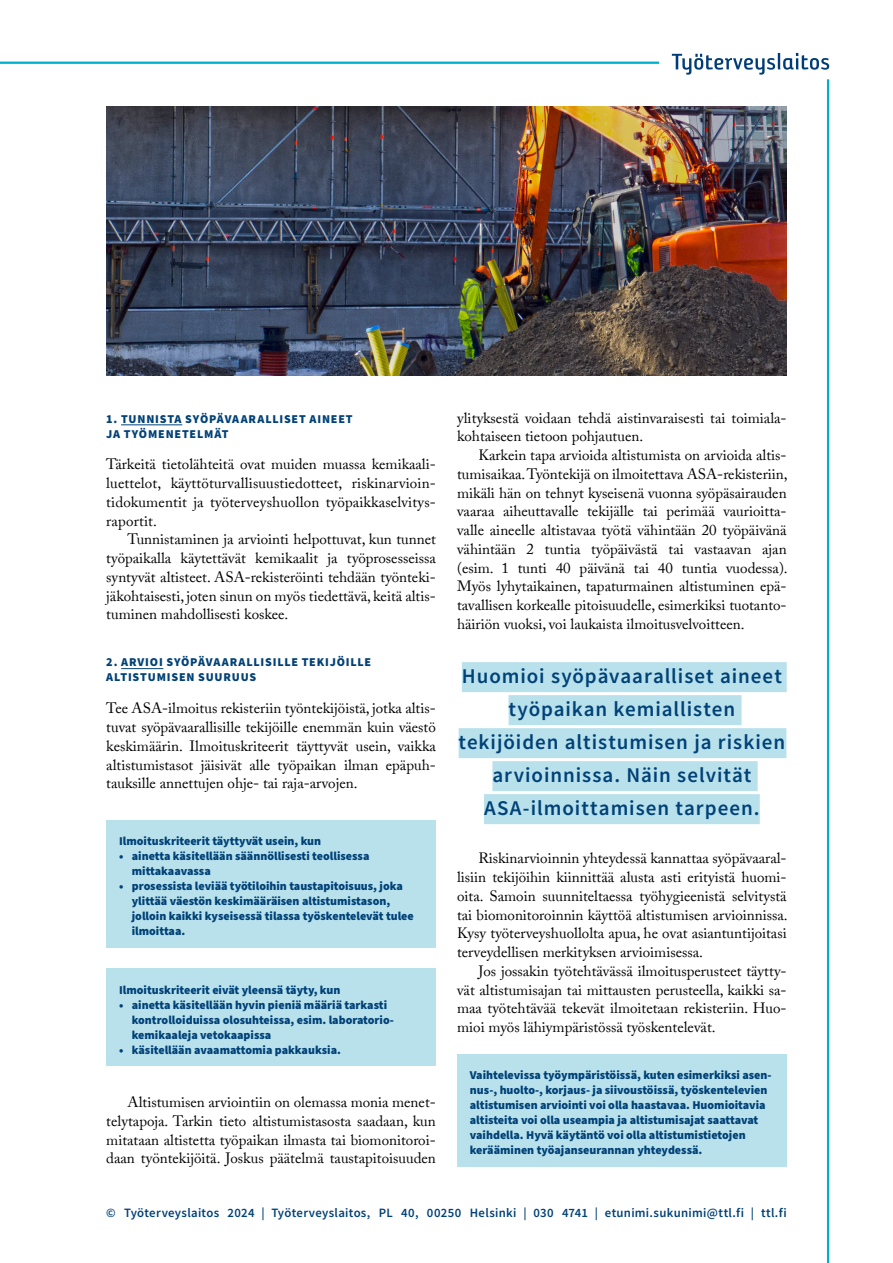
<style>
.page{position:relative;width:893px;height:1263px;background:#fff}
.page>*{position:absolute;margin:0;border:0;box-sizing:border-box;transform-origin:0 0}
.t1{font:600 21px/33px "Source Sans Pro";letter-spacing:.045em;color:#004177;text-align:center}
.t2{font:15px/18.8px "Adobe Caslon Pro";color:#000;text-align:justify}
.t3{font:600 12.75px "Source Sans Pro";letter-spacing:.025em;color:#004177}
.t4{font:900 12px/15px "Source Sans Pro";color:#004177}
.t5{font:900 12px/15px "Source Sans Pro";letter-spacing:.07em;color:#004177}
</style>
<div class="page">
<svg style="left:672px;top:53px;width:157px;height:22px"></svg>
<hr style="left:0;top:62px;width:659px;height:2px;background:#00afcb">
<hr style="left:827px;top:79px;width:2px;height:1184px;background:#00afcb">
<img style="left:106px;top:106px;width:681px;height:270px">
<hr style="left:121px;top:424px;width:61px;height:1px;background:#004177">
<hr style="left:121px;top:668px;width:42px;height:1px;background:#004177">
<div style="left:462px;top:662px;width:325px;height:30px;background:#b8e1ec"></div>
<div style="left:508px;top:695px;width:234px;height:30px;background:#b8e1ec"></div>
<div style="left:459px;top:728px;width:327px;height:30px;background:#b8e1ec"></div>
<div style="left:492px;top:761px;width:266px;height:30px;background:#b8e1ec"></div>
<div style="left:484px;top:794px;width:276px;height:30px;background:#b8e1ec"></div>
<div style="left:106px;top:820px;width:330px;height:128px;background:#b8e1ec"></div>
<div style="left:106px;top:968px;width:330px;height:98px;background:#b8e1ec"></div>
<div style="left:457px;top:1053px;width:330px;height:113px;background:#b8e1ec"></div>
<p class="t5" style="left:106px;top:411px;width:248px">1. TUNNISTA SYÖPÄVAARALLISET AINEET<br>JA TYÖMENETELMÄT</p>
<p class="t2" style="left:106px;top:455px;width:331px">Tärkeitä tietolähteitä ovat muiden muassa kemikaali&shy;luettelot, käyttöturvallisuustiedotteet, riskinarvioin&shy;tidokumentit ja työterveyshuollon työpaikkaselvitys&shy;raportit.</p>
<p class="t2" style="left:106px;top:530px;width:331px;text-indent:21px">Tunnistaminen ja arviointi helpottuvat, kun tunnet työpaikalla käytettävät kemikaalit ja työprosesseissa syntyvät altisteet. ASA-rekisteröinti tehdään työnteki&shy;jäkohtaisesti, joten sinun on myös tiedettävä, keitä altis&shy;tuminen mahdollisesti koskee.</p>
<p class="t5" style="left:106px;top:655px;width:266px">2. ARVIOI SYÖPÄVAARALLISILLE TEKIJÖILLE<br>ALTISTUMISEN SUURUUS</p>
<p class="t2" style="left:106px;top:699px;width:331px">Tee ASA-ilmoitus rekisteriin työntekijöistä, jotka altis&shy;tuvat syöpävaarallisille tekijöille enemmän kuin väestö keskimäärin. Ilmoituskriteerit täyttyvät usein, vaikka altistumistasot jäisivät alle työpaikan ilman epäpuh&shy;tauksille annettujen ohje- tai raja-arvojen.</p>
<p class="t4" style="left:119px;top:834px;width:204px">Ilmoituskriteerit täyttyvät usein, kun</p>
<p class="t4" style="left:132px;top:849px;width:239px;text-indent:-13px">• ainetta käsitellään säännöllisesti teollisessa mittakaavassa</p>
<p class="t4" style="left:132px;top:879px;width:284px;text-indent:-13px">• prosessista leviää työtiloihin taustapitoisuus, joka ylittää väestön keskimääräisen altistumistason, jolloin kaikki kyseisessä tilassa työskentelevät tulee ilmoittaa.</p>
<p class="t4" style="left:119px;top:982px;width:223px">Ilmoituskriteerit eivät yleensä täyty, kun</p>
<p class="t4" style="left:132px;top:997px;width:263px;text-indent:-13px">• ainetta käsitellään hyvin pieniä määriä tarkasti kontrolloiduissa olosuhteissa, esim. laboratorio&shy;kemikaaleja vetokaapissa</p>
<p class="t4" style="left:119px;top:1042px;width:223px">• käsitellään avaamattomia pakkauksia.</p>
<p class="t2" style="left:106px;top:1092px;width:331px;text-indent:21px">Altistumisen arviointiin on olemassa monia menet&shy;telytapoja. Tarkin tieto altistumistasosta saadaan, kun mitataan altistetta työpaikan ilmasta tai biomonitoroi&shy;daan työntekijöitä. Joskus päätelmä taustapitoisuuden</p>
<p class="t2" style="left:457px;top:408px;width:331px">ylityksestä voidaan tehdä aistinvaraisesti tai toimiala&shy;kohtaiseen tietoon pohjautuen.</p>
<p class="t2" style="left:457px;top:445px;width:332px;text-indent:21px">Karkein tapa arvioida altistumista on arvioida altis&shy;tumisaikaa. Työntekijä on ilmoitettava ASA-rekisteriin, mikäli hän on tehnyt kyseisenä vuonna syöpäsairauden vaaraa aiheuttavalle tekijälle tai perimää vaurioitta&shy;valle aineelle altistavaa työtä vähintään 20 työpäivänä vähintään 2 tuntia työpäivästä tai vastaavan ajan (esim. 1 tunti 40 päivänä tai 40 tuntia vuodessa).<br>Myös lyhytaikainen, tapaturmainen altistuminen epä&shy;tavallisen korkealle pitoisuudelle, esimerkiksi tuotanto&shy;häiriön vuoksi, voi laukaista ilmoitusvelvoitteen.</p>
<h1 class="t1" style="left:459px;top:659px;width:328px">Huomioi syöpävaaralliset aineet työpaikan kemiallisten tekijöiden altistumisen ja riskien arvioinnissa. Näin selvität<br>ASA-ilmoittamisen tarpeen.</h1>
<p class="t2" style="left:457px;top:849px;width:332px;text-indent:21px">Riskinarvioinnin yhteydessä kannattaa syöpävaaral&shy;lisiin tekijöihin kiinnittää alusta asti erityistä huomi&shy;oita. Samoin suunniteltaessa työhygieenistä selvitystä tai biomonitoroinnin käyttöä altistumisen arvioinnissa.<br>Kysy työterveyshuollolta apua, he ovat asiantuntijoitasi terveydellisen merkityksen arvioimisessa.</p>
<p class="t2" style="left:457px;top:961px;width:331px;text-indent:21px">Jos jossakin työtehtävässä ilmoitusperusteet täytty&shy;vät altistumisajan tai mittausten perusteella, kaikki sa&shy;maa työtehtävää tekevät ilmoitetaan rekisteriin. Huo&shy;mioi myös lähiympäristössä työskentelevät.</p>
<p class="t4" style="left:470px;top:1067px;width:303px">Vaihtelevissa työympäristöissä, kuten esimerkiksi asen&shy;nus-, huolto-, korjaus- ja siivoustöissä, työskentelevien altistumisen arviointi voi olla haastavaa. Huomioitavia altisteita voi olla useampia ja altistumisajat saattavat vaihdella. Hyvä käytäntö voi olla altistumistietojen kerääminen työajanseurannan yhteydessä.</p>
<p class="t3" style="left:106px;top:1204px;width:682px">© Työterveyslaitos 2024 | Työterveyslaitos, PL 40, 00250 Helsinki | 030 4741 | etunimi.sukunimi@ttl.fi | ttl.fi</p>
</div>
